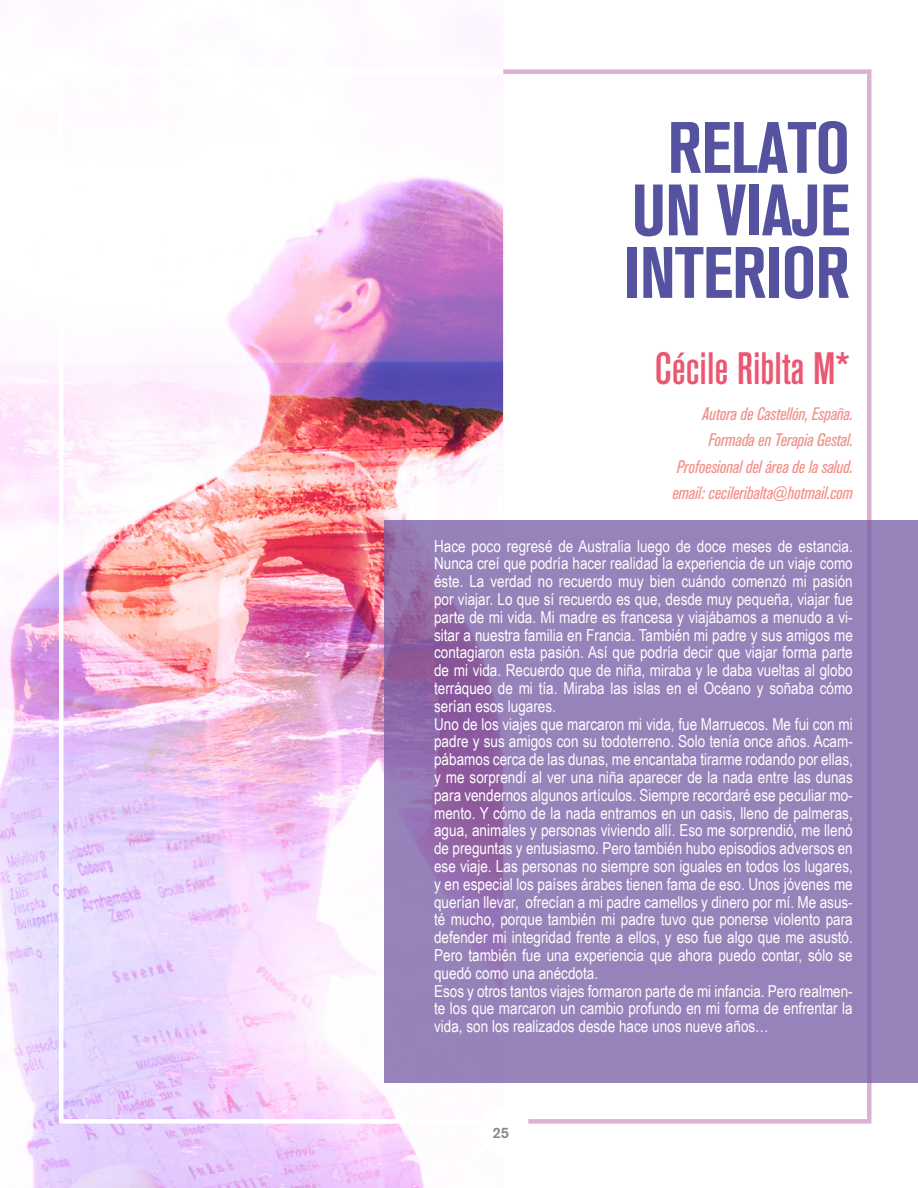
<style>
.page{position:relative;width:918px;height:1188px;background:#fff}
.page>*{position:absolute;margin:0;border:0;box-sizing:border-box;transform-origin:0 0}
.t1{font:700 condensed 72px/62.6px "Akzidenz Grotesk BQ";letter-spacing:-.01em;color:#5553a0;text-align:justify}
.t2{font:45px "Akzidenz Grotesk BQ Md Cnd Alt";color:#eb5772}
.t3{font:italic condensed 18px/26.5px "Akzidenz Grotesk BQ";color:#f29089;text-align:right}
.t4{font:16.5px/17.9px "Arial Narrow";color:#fff}
.t5{font:500 15px "Akzidenz Grotesk BQ";color:#878787}
</style>
<div class="page">
<svg style="left:508px;top:69px;width:366px;height:1055px"></svg>
<img style="left:0;top:18px;width:503px;height:1170px">
<div style="left:384px;top:520px;width:534px;height:562px;background:#9782b9"></div>
<img style="left:57px;top:67px;width:451px;height:1059px">
<h1 class="t1" style="left:624px;top:116px;width:227px;text-indent:44px">RELATO UN VIAJE INTERIOR</h1>
<h2 class="t2" style="left:655px;top:343px;width:197px">Cécile Riblta M*</h2>
<p class="t3" style="left:672px;top:401px;width:182px">Autora de Castellón, España.<br>Formada en Terapia Gestal.<br>Profoesional del área de la salud. email: cecileribalta@hotmail.com</p>
<p class="t4" style="left:434px;top:536px;width:420px">Hace poco regresé de Australia luego de doce meses de estancia.<br>Nunca creí que podría hacer realidad la experiencia de un viaje como éste. La verdad no recuerdo muy bien cuándo comenzó mi pasión por viajar. Lo que sí recuerdo es que, desde muy pequeña, viajar fue parte de mi vida. Mi madre es francesa y viajábamos a menudo a vi&shy;sitar a nuestra familia en Francia. También mi padre y sus amigos me contagiaron esta pasión. Así que podría decir que viajar forma parte de mi vida. Recuerdo que de niña, miraba y le daba vueltas al globo terráqueo de mi tía. Miraba las islas en el Océano y soñaba cómo serían esos lugares.<br>Uno de los viajes que marcaron mi vida, fue Marruecos. Me fui con mi padre y sus amigos con su todoterreno. Solo tenía once años. Acam&shy;pábamos cerca de las dunas, me encantaba tirarme rodando por ellas, y me sorprendí al ver una niña aparecer de la nada entre las dunas para vendernos algunos artículos. Siempre recordaré ese peculiar mo&shy;mento. Y cómo de la nada entramos en un oasis, lleno de palmeras, agua, animales y personas viviendo allí. Eso me sorprendió, me llenó de preguntas y entusiasmo. Pero también hubo episodios adversos en ese viaje. Las personas no siempre son iguales en todos los lugares, y en especial los países árabes tienen fama de eso. Unos jóvenes me querían llevar, ofrecían a mi padre camellos y dinero por mí. Me asus&shy;té mucho, porque también mi padre tuvo que ponerse violento para defender mi integridad frente a ellos, y eso fue algo que me asustó.<br>Pero también fue una experiencia que ahora puedo contar, sólo se quedó como una anécdota.<br>Esos y otros tantos viajes formaron parte de mi infancia. Pero realmen&shy;te los que marcaron un cambio profundo en mi forma de enfrentar la vida, son los realizados desde hace unos nueve años…</p>
<p class="t5" style="left:492px;top:1123px;width:18px">25</p>
</div>
